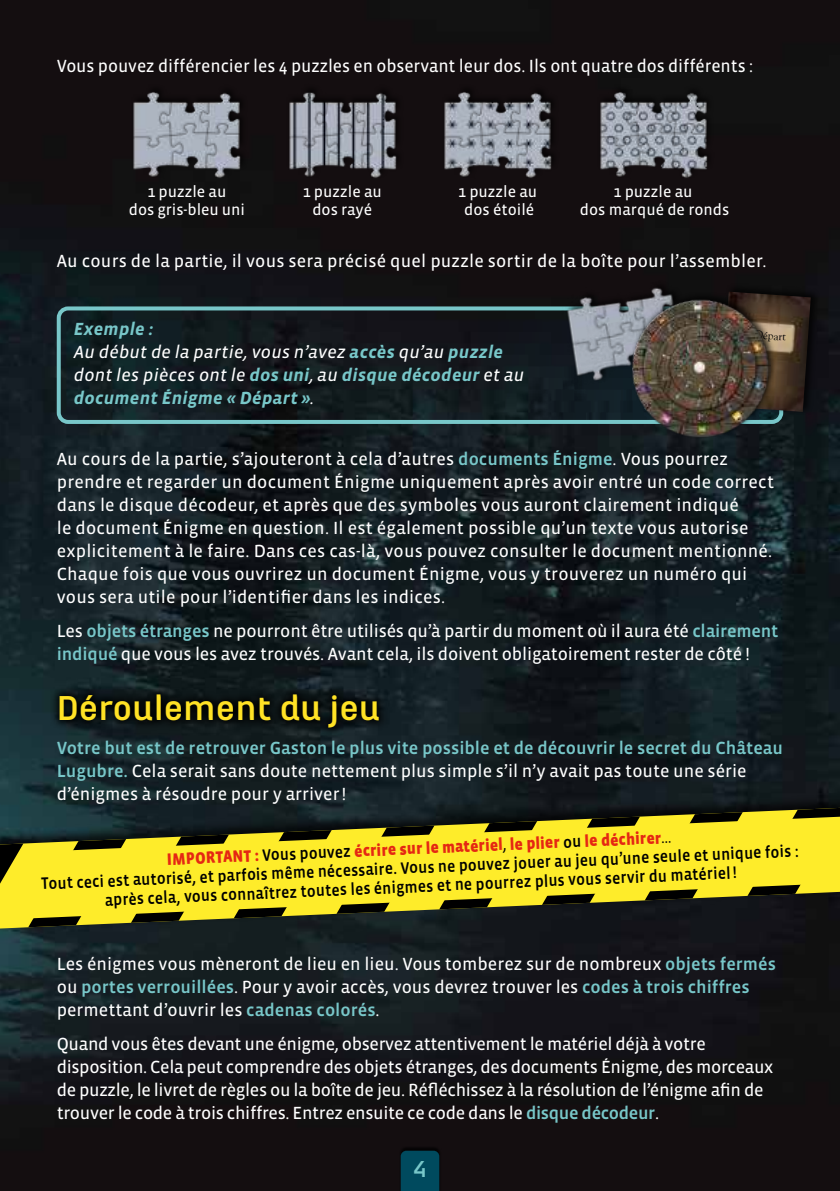
<style>
.page{position:relative;width:840px;height:1191px;background:#fff}
.page>*{position:absolute;margin:0;border:0;box-sizing:border-box;transform-origin:0 0}
.t1{font:700 36px "Marianina X Wd FY";color:#ffe225}
.t2{font:700 24px "Marianina X Wd FY";color:#78c7c9}
.t3{font:18px/23px "Vista Sans OT";color:#fff}
.t4{font:18px/23px "Vista Sans OT";letter-spacing:-.02em;color:#fff}
.t5{font:italic 700 18px/23px "Vista Sans OT";letter-spacing:.015em;color:#78c7c9}
.t6{font:500 17px/18.8px "Vista Sans OT";color:#000;text-align:center;scale:.91 1}
.t7{font:16px/18px "Vista Sans OT";color:#fff;text-align:center}
.t8{font:11.2px "Goudy Std";color:#000}
.s1{font-weight:400;color:#fff}
.s2{font-weight:500;color:#78c7c9}
.s3{font-weight:900;color:#e52713}
.s4{font-weight:400}
</style>
<div class="page">
<img style="left:0;top:0;width:839px;height:1191px">
<div style="left:398px;top:1146px;width:43px;height:45px;background:#000;opacity:.75"></div>
<div style="left:400px;top:1150px;width:39px;height:41px;background:#004a5e"></div>
<img style="left:126px;top:84px;width:122px;height:100px">
<img style="left:281px;top:84px;width:122px;height:100px">
<img style="left:436px;top:84px;width:122px;height:100px">
<img style="left:591px;top:84px;width:122px;height:100px">
<svg style="left:474px;top:311px;width:308px;height:113px;background:#12191e"></svg>
<div style="left:57px;top:306px;width:725px;height:118px;border:4px solid #78c7c9;border-radius:9px"></div>
<div style="left:718px;top:283px;width:101px;height:132px;background:#0e0e10"></div>
<img style="left:776px;top:295px;width:34px;height:117px">
<img style="left:556px;top:275px;width:136px;height:118px">
<div style="left:629px;top:292px;width:147px;height:147px;background:#000;opacity:.75"></div>
<img style="left:628px;top:296px;width:142px;height:142px">
<svg style="left:50px;top:684px;width:339px;height:53px;background:#0c1316"></svg>
<div style="left:0;top:793px;width:839px;height:142px;background:#000;opacity:.75"></div>
<svg style="left:0;top:808px;width:839px;height:119px;background:#353a20"></svg>
<svg style="left:28px;top:816px;width:811px;height:102px;background:#bdb224"></svg>
<p class="t3" style="left:57px;top:55px;width:697px">Vous pouvez différencier les 4 puzzles en observant leur dos. Ils ont quatre dos différents :</p>
<p class="t7" style="left:129px;top:183px;width:118px">1 puzzle au<br>dos gris-bleu uni</p>
<p class="t7" style="left:302px;top:183px;width:81px">1 puzzle au dos rayé</p>
<p class="t7" style="left:458px;top:183px;width:81px">1 puzzle au dos étoilé</p>
<p class="t7" style="left:579px;top:183px;width:151px">1 puzzle au<br>dos marqué de ronds</p>
<p class="t3" style="left:57px;top:249px;width:711px">Au cours de la partie, il vous sera précisé quel puzzle sortir de la boîte pour l’assembler.</p>
<p class="t5" style="left:74px;top:318px;width:452px">Exemple :<br><span class="s1">Au début de la partie, vous n’avez</span> accès <span class="s1">qu’au</span> puzzle <span class="s1">dont les pièces ont le</span> dos uni<span class="s1">, au</span> disque décodeur <span class="s1">et au </span>document Énigme « Départ »<span class="s1">.</span></p>
<p class="t8" style="left:755px;top:327px;width:32px;rotate:4deg">Départ</p>
<p class="t3" style="left:57px;top:447px;width:718px">Au cours de la partie, s’ajouteront à cela d’autres <span class="s2">documents Énigme</span>. Vous pourrez prendre et regarder un document Énigme uniquement après avoir entré un code correct dans le disque décodeur, et après que des symboles vous auront clairement indiqué<br>le document Énigme en question. Il est également possible qu’un texte vous autorise explicitement à le faire. Dans ces cas-là, vous pouvez consulter le document mentionné.<br>Chaque fois que vous ouvrirez un document Énigme, vous y trouverez un numéro qui vous sera utile pour l’identifier dans les indices.</p>
<p class="t3" style="left:57px;top:620px;width:722px">Les <span class="s2">objets étranges</span> ne pourront être utilisés qu’à partir du moment où il aura été <span class="s2">clairement indiqué</span> que vous les avez trouvés. Avant cela, ils doivent obligatoirement rester de côté !</p>
<h1 class="t1" style="left:57px;top:688px;width:325px">Déroulement du jeu</h1>
<p class="t3" style="left:57px;top:737px;width:727px"><span class="s2">Votre but est de retrouver Gaston le plus vite possible et de découvrir le secret du Château<br>Lugubre.</span> Cela serait sans doute nettement plus simple s’il n’y avait pas toute une série d’énigmes à résoudre pour y arriver!</p>
<p class="t6" style="left:40px;top:859px;width:834px;rotate:-3deg"><sup>I</sup><span class="s3">MPORTANT :</span> Vous pouvez <span class="s3">écrire sur le matériel</span><span class="s4">,</span> <span class="s3">le plier</span> ou <span class="s3">le déchirer</span><span class="s4">…<br></span>Tout ceci est autorisé, et parfois même nécessaire. Vous ne pouvez jouer au jeu qu’une seule et unique fois : après cela, vous connaîtrez toutes les énigmes et ne pourrez plus vous servir du matériel!</p>
<p class="t3" style="left:57px;top:952px;width:720px">Les énigmes vous mèneront de lieu en lieu. Vous tomberez sur de nombreux <span class="s2">objets fermés </span>ou <span class="s2">portes verrouillées</span>. Pour y avoir accès, vous devrez trouver les <span class="s2">codes à trois chiffres </span>permettant d’ouvrir les <span class="s2">cadenas colorés</span>.</p>
<p class="t4" style="left:57px;top:1032px;width:717px">Quand vous êtes devant une énigme, observez attentivement le matériel déjà à votre disposition. Cela peut comprendre des objets étranges, des documents Énigme, des morceaux de puzzle, le livret de règles ou la boîte de jeu. Réfléchissez à la résolution de l’énigme afin de trouver le code à trois chiffres. Entrez ensuite ce code dans le <span class="s2">disque décodeur</span>.</p>
<h2 class="t2" style="left:412px;top:1156px;width:16px">4</h2>
</div>
